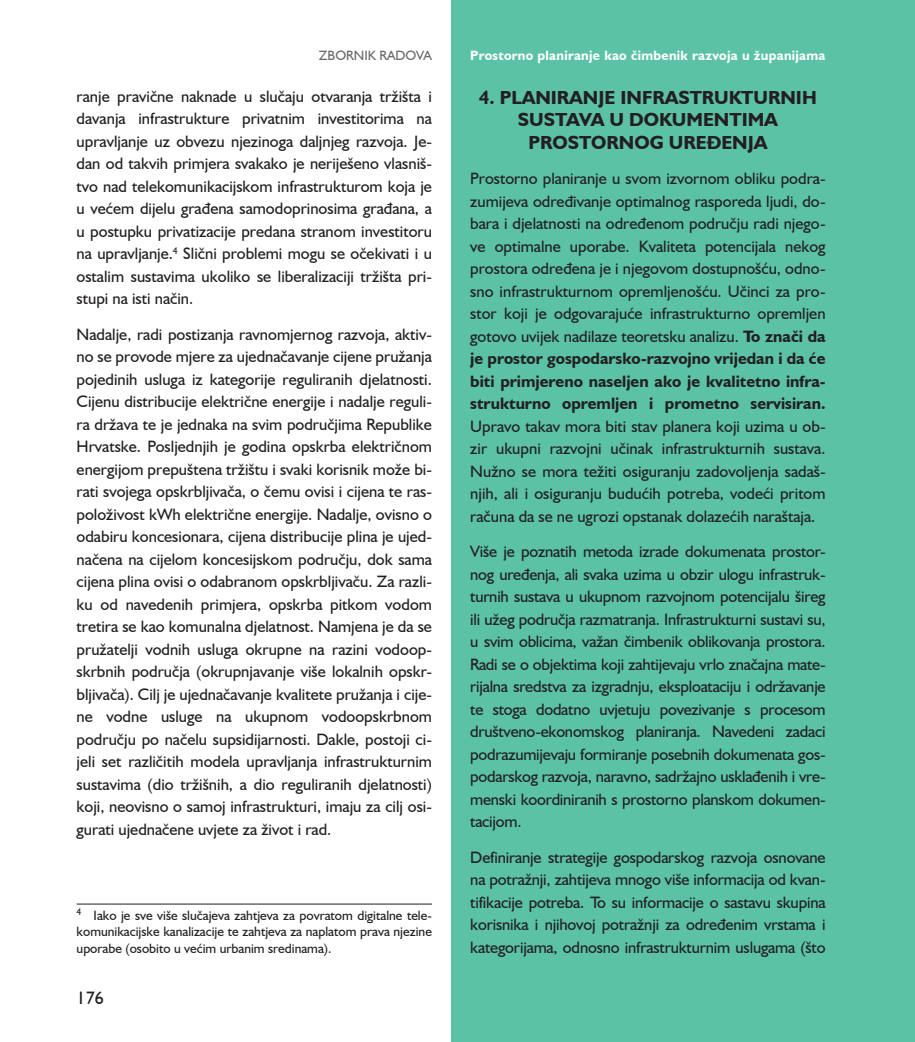
<style>
.page{position:relative;width:915px;height:1042px;background:#fff}
.page>*{position:absolute;margin:0;border:0;box-sizing:border-box;transform-origin:0 0}
.t1{font:700 18.9px/22.6px "Humanist 521 BT";color:#231f20;text-align:center}
.t2{font:18px "Humanist 521 BT";color:#231f20}
.t3{font:16.5px/22.5px "Humanist 521 BT";color:#231f20;text-align:justify}
.t4{font:13.5px/16.2px "Humanist 521 BT";color:#231f20;text-align:justify}
.t5{font:700 13.5px "Humanist 521 BT";letter-spacing:.02em;color:#fff}
.t6{font:13.5px "Humanist 521 BT";color:#69696c}
.s1{font-weight:700}
</style>
<div class="page">
<div style="left:451px;top:0;width:463px;height:1042px;background:#5bc2a5"></div>
<hr style="left:914px;top:0;width:1px;height:1042px;background:#5bc2a5">
<hr style="left:77px;top:903px;width:355px;height:1px;background:#231f20">
<p class="t6" style="left:319px;top:47px;width:114px">ZBORNIK RADOVA</p>
<p class="t5" style="left:470px;top:47px;width:357px">Prostorno planiranje kao čimbenik razvoja u županijama</p>
<p class="t3" style="left:77px;top:85px;width:357px">ranje pravične naknade u slučaju otvaranja tržišta i davanja infrastrukture privatnim investitorima na upravljanje uz obvezu njezinoga daljnjeg razvoja. Je&shy;dan od takvih primjera svakako je neriješeno vlasniš&shy;tvo nad telekomunikacijskom infrastrukturom koja je u većem dijelu građena samodoprinosima građana, a u postupku privatizacije predana stranom investitoru na upravljanje.<sup>4</sup> Slični problemi mogu se očekivati i u ostalim sustavima ukoliko se liberalizaciji tržišta pri&shy;stupi na isti način.</p>
<p class="t3" style="left:77px;top:322px;width:357px">Nadalje, radi postizanja ravnomjernog razvoja, aktiv&shy;no se provode mjere za ujednačavanje cijene pružanja pojedinih usluga iz kategorije reguliranih djelatnosti.<br>Cijenu distribucije električne energije i nadalje reguli&shy;ra država te je jednaka na svim područjima Republike Hrvatske. Posljednjih je godina opskrba električnom energijom prepuštena tržištu i svaki korisnik može bi&shy;rati svojega opskrbljivača, o čemu ovisi i cijena te ras&shy;položivost kWh električne energije. Nadalje, ovisno o odabiru koncesionara, cijena distribucije plina je ujed&shy;načena na cijelom koncesijskom području, dok sama cijena plina ovisi o odabranom opskrbljivaču. Za razli&shy;ku od navedenih primjera, opskrba pitkom vodom tretira se kao komunalna djelatnost. Namjena je da se pružatelji vodnih usluga okrupne na razini vodoop&shy;skrbnih područja (okrupnjavanje više lokalnih opskr&shy;bljivača). Cilj je ujednačavanje kvalitete pružanja i cije&shy;ne vodne usluge na ukupnom vodoopskrbnom području po načelu supsidijarnosti. Dakle, postoji ci&shy;jeli set različitih modela upravljanja infrastrukturnim sustavima (dio tržišnih, a dio reguliranih djelatnosti) koji, neovisno o samoj infrastrukturi, imaju za cilj osi&shy;gurati ujednačene uvjete za život i rad.</p>
<p class="t1" style="left:479px;top:85px;width:339px">4. PLANIRANJE INFRASTRUKTURNIH<br>SUSTAVA U DOKUMENTIMA<br>PROSTORNOG UREĐENJA</p>
<p class="t3" style="left:470px;top:167px;width:357px">Prostorno planiranje u svom izvornom obliku podra&shy;zumijeva određivanje optimalnog rasporeda ljudi, do&shy;bara i djelatnosti na određenom području radi njego&shy;ve optimalne uporabe. Kvaliteta potencijala nekog prostora određena je i njegovom dostupnošću, odno&shy;sno infrastrukturnom opremljenošću. Učinci za pro&shy;stor koji je odgovarajuće infrastrukturno opremljen gotovo uvijek nadilaze teoretsku analizu. <span class="s1">To znači da je prostor gospodarsko-razvojno vrijedan i da će biti primjereno naseljen ako je kvalitetno infra&shy;strukturno opremljen i prometno servisiran.</span></p>
<p class="t3" style="left:470px;top:415px;width:357px">Upravo takav mora biti stav planera koji uzima u ob&shy;zir ukupni razvojni učinak infrastrukturnih sustava.<br>Nužno se mora težiti osiguranju zadovoljenja sadaš&shy;njih, ali i osiguranju budućih potreba, vodeći pritom računa da se ne ugrozi opstanak dolazećih naraštaja.</p>
<p class="t3" style="left:470px;top:540px;width:357px">Više je poznatih metoda izrade dokumenata prostor&shy;nog uređenja, ali svaka uzima u obzir ulogu infrastruk&shy;turnih sustava u ukupnom razvojnom potencijalu šireg ili užeg područja razmatranja. Infrastrukturni sustavi su, u svim oblicima, važan čimbenik oblikovanja prostora.<br>Radi se o objektima koji zahtijevaju vrlo značajna mate&shy;rijalna sredstva za izgradnju, eksploataciju i održavanje te stoga dodatno uvjetuju povezivanje s procesom društveno-ekonomskog planiranja. Navedeni zadaci podrazumijevaju formiranje posebnih dokumenata gos&shy;podarskog razvoja, naravno, sadržajno usklađenih i vre&shy;menski koordiniranih s prostorno planskom dokumen&shy;tacijom.</p>
<p class="t3" style="left:470px;top:845px;width:357px">Definiranje strategije gospodarskog razvoja osnovane na potražnji, zahtijeva mnogo više informacija od kvan&shy;tifikacije potreba. To su informacije o sastavu skupina korisnika i njihovoj potražnji za određenim vrstama i kategorijama, odnosno infrastrukturnim uslugama (što</p>
<p class="t4" style="left:77px;top:907px;width:357px"><sup>4</sup> Iako je sve više slučajeva zahtjeva za povratom digitalne tele&shy;komunikacijske kanalizacije te zahtjeva za naplatom prava njezine uporabe (osobito u većim urbanim sredinama).</p>
<p class="t2" style="left:77px;top:986px;width:29px">176</p>
</div>
